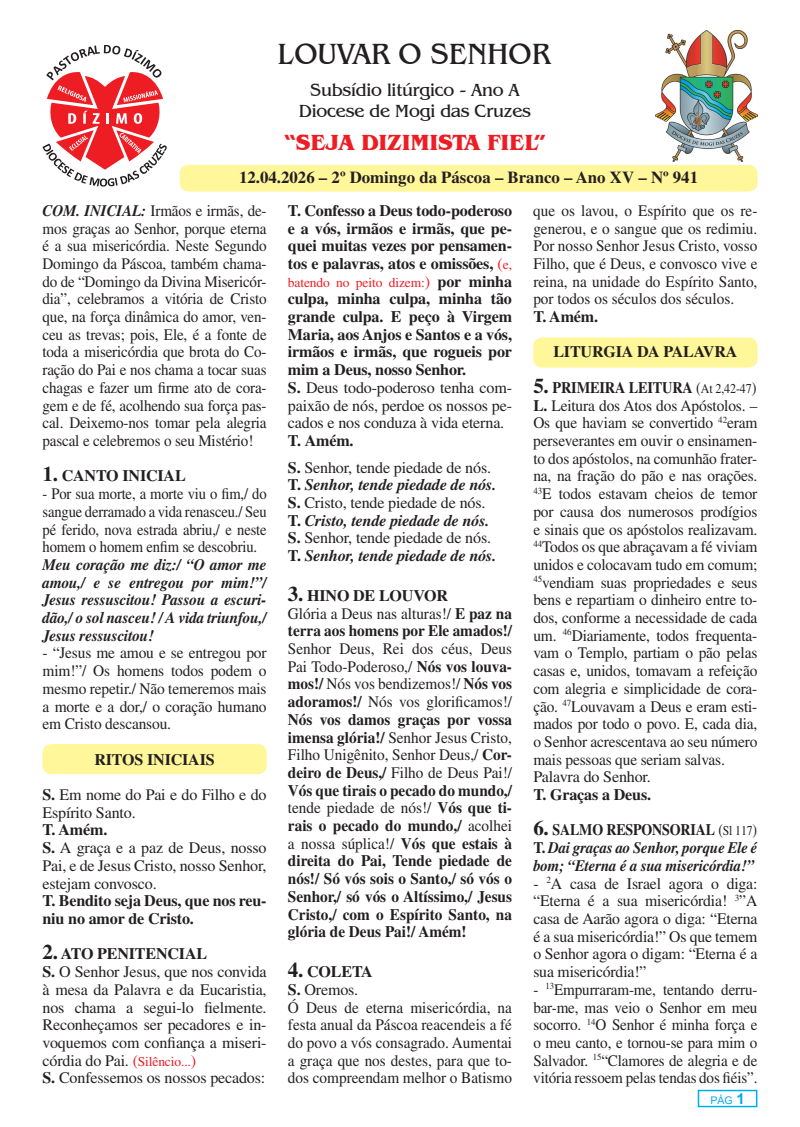
<style>
.page{position:relative;width:800px;height:1127px;background:#fff}
.page>*{position:absolute;margin:0;border:0;box-sizing:border-box;transform-origin:0 0}
.t1{font:30px "Benguiat IT Cby BT";color:#231f20}
.t2{font:700 22.5px "Benguiat IT Cby BT";letter-spacing:-.01em;color:#ee1d23}
.t3{font:18px/21.6px "Benguiat IT Cby BT";letter-spacing:-.01em;color:#231f20;text-align:center}
.t4{font:700 16.8px "Times";color:#231f20}
.t5{font:16.05px/17.7px "Times";letter-spacing:-.01em;color:#231f20}
.t6{font:16.05px/17.7px "Times";letter-spacing:-.01em;color:#231f20;scale:.89 1}
.t7{font:16.05px/17.7px "Times";letter-spacing:-.01em;color:#231f20;text-align:justify;scale:.94 1}
.t8{font:700 16.05px/17.7px "Times";letter-spacing:-.01em;color:#231f20;text-align:justify;scale:.95 1}
.t9{font:700 16.05px/17.7px "Times";letter-spacing:-.01em;color:#231f20}
.t10{font:16.05px/17.7px "Times";letter-spacing:-.01em;color:#231f20;text-align:justify;scale:.95 1}
.t11{font:italic 700 16.05px/17.7px "Times";letter-spacing:-.01em;color:#231f20}
.t12{font:italic 700 16.05px/17.7px "Times";letter-spacing:-.01em;color:#231f20;text-align:justify;scale:.95 1}
.t13{font:16.05px/17.7px "Times";letter-spacing:-.01em;color:#231f20;text-align:justify;scale:.96 1}
.t14{font:16.05px/17.7px "Times";letter-spacing:-.01em;color:#231f20;text-align:justify;scale:.91 1}
.t15{font:italic 700 16.05px/17.7px "Times";letter-spacing:-.01em;color:#231f20;text-align:justify;scale:.93 1}
.t16{font:700 16.05px "Times";letter-spacing:-.01em;color:#231f20}
.t17{font:13.5px "Times";letter-spacing:-.01em;color:#ee1d23}
.t18{font:10.5px "Arial";color:#00aeef}
.s1{font-weight:700;font-style:italic}
.s2{font-size:21px}
.s3{font-weight:700}
.s4{font-weight:700;font-size:21px}
.s5{color:#ee1d23}
.s6{font-size:13.5px;color:#ee1d23}
.s7{font-weight:400;color:#ee1d23}
.s8{font-weight:400;font-size:13.5px;color:#ee1d23}
.s9{font-size:16.05px}
.s10{font-weight:700;font-size:16.05px;color:#231f20}
.s11{font-weight:400}
.s12{font-style:normal}
.s13{font-weight:400;font-style:normal}
.s14{font-size:13.5px}
.s15{font-style:normal;font-size:21px}
.s16{font-weight:400;font-style:normal;font-size:13.5px}
.s17{font-weight:700;font-size:15px}
</style>
<div class="page">
<div style="left:697px;top:1090px;width:60px;height:17px;border:2px solid #00aeef"></div>
<div style="left:43px;top:744px;width:223px;height:29px;background:#fff79a;border-radius:9px"></div>
<div style="left:43px;top:744px;width:223px;height:30px;border:1px solid #fff79a;border-radius:9px"></div>
<div style="left:533px;top:338px;width:223px;height:29px;background:#fff79a;border-radius:9px"></div>
<div style="left:533px;top:338px;width:224px;height:29px;border:1px solid #fff79a;border-radius:9px"></div>
<div style="left:180px;top:165px;width:576px;height:26px;background:#fff79a;border-radius:9px"></div>
<div style="left:180px;top:165px;width:577px;height:26px;border:1px solid #fff79a;border-radius:9px"></div>
<img style="left:655px;top:30px;width:102px;height:132px">
<svg style="left:43px;top:45px;width:124px;height:142px"></svg>
<h1 class="t1" style="left:277px;top:36px;width:274px">LOUVAR O SENHOR</h1>
<p class="t3" style="left:299px;top:79px;width:233px">Subsídio litúrgico - Ano A<br>Diocese de Mogi das Cruzes</p>
<h2 class="t2" style="left:284px;top:129px;width:263px">“SEJA DIZIMISTA FIEL”</h2>
<p class="t4" style="left:239px;top:168px;width:460px">12.04.2026 – 2º Domingo da Páscoa – Branco – Ano XV – Nº 941</p>
<p class="t7" style="left:43px;top:201px;width:240px"><span class="s1">COM. INICIAL:</span> Irmãos e irmãs, de&shy;mos graças ao Senhor, porque eterna é a sua misericórdia. Neste Segundo Domingo da Páscoa, também chama&shy;do de “Domingo da Divina Misericór&shy;dia”, celebramos a vitória de Cristo que, na força dinâmica do amor, ven&shy;ceu as trevas; pois, Ele, é a fonte de toda a misericórdia que brota do Co&shy;ração do Pai e nos chama a tocar suas chagas e fazer um firme ato de cora&shy;gem e de fé, acolhendo sua força pas&shy;cal. Deixemo-nos tomar pela alegria pascal e celebremos o seu Mistério!</p>
<p class="t16" style="left:43px;top:466px;width:145px"><span class="s2">1.</span> CANTO INICIAL</p>
<p class="t14" style="left:43px;top:485px;width:248px">- Por sua morte, a morte viu o fim,/ do sangue derramado a vida renasceu./ Seu pé ferido, nova estrada abriu,/ e neste homem o homem enfim se descobriu.</p>
<p class="t12" style="left:43px;top:555px;width:237px">Meu coração me diz:/ “O amor me amou,/ e se entregou por mim!”/ Jesus ressuscitou! Passou a escuri&shy;dão,/ o sol nasceu! / A vida triunfou,/ Jesus ressuscitou!</p>
<p class="t13" style="left:43px;top:644px;width:235px">- “Jesus me amou e se entregou por mim!”/ Os homens todos podem o mesmo repetir./ Não temeremos mais a morte e a dor,/ o coração humano em Cristo descansou.</p>
<p class="t9" style="left:94px;top:750px;width:122px">RITOS INICIAIS</p>
<p class="t5" style="left:43px;top:786px;width:225px"><span class="s3">S.</span> Em nome do Pai e do Filho e do<br>Espírito Santo.</p>
<p class="t5" style="left:43px;top:821px;width:225px"><span class="s3">T. Amém.<br>S.</span> A graça e a paz de Deus, nosso<br>Pai, e de Jesus Cristo, nosso Senhor, estejam convosco.<br><span class="s3">T.</span> <span class="s3">Bendito seja Deus, que nos reu&shy;niu no amor de Cristo.</span></p>
<p class="t5" style="left:43px;top:945px;width:225px"><span class="s4">2.</span> <span class="s3">ATO PENITENCIAL<br></span><span class="s3">S</span><span class="s3">.</span> O Senhor Jesus, que nos convida à mesa da Palavra e da Eucaristia, nos chama a segui-lo fielmente.<br>Reconheçamos ser pecadores e in&shy;voquemos com confiança a miseri&shy;córdia do Pai. <span class="s5">(</span><span class="s6">Silêncio...</span><span class="s5">)<br></span><span class="s3">S.</span> Confessemos os nossos pecados:</p>
<p class="t9" style="left:288px;top:201px;width:225px;text-align:justify">T. Confesso a Deus todo-poderoso e a vós, irmãos e irmãs, que pe&shy;quei muitas vezes por pensamen&shy;tos e palavras, atos e omissões, <span class="s7">(</span><span class="s8">e,</span></p>
<p class="t17" style="left:288px;top:274px;width:225px">batendo no peito dizem:<span class="s9">)</span> <span class="s10">por minha</span></p>
<p class="t9" style="left:288px;top:290px;width:225px">culpa, minha culpa, minha tão grande culpa. E peço à Virgem<br>Maria, aos Anjos e Santos e a vós, irmãos e irmãs, que rogueis por mim a Deus, nosso Senhor.<br>S. <span class="s11">Deus todo-poderoso tenha com&shy;paixão de nós, perdoe os nossos pe&shy;cados e nos conduza à vida eterna.</span></p>
<p class="t5" style="left:288px;top:427px;width:205px;line-height:26.5px"><span class="s3">T. Amém.<br>S.</span> Senhor, tende piedade de nós.</p>
<p class="t11" style="left:288px;top:476px;width:210px"><span class="s12">T.</span> Senhor, tende piedade de nós.<br><span class="s12">S.</span> <span class="s13">Cristo, tende piedade de nós.<br></span><span class="s12">T.</span> Cristo, tende piedade de nós.<br><span class="s12">S.</span> <span class="s13">Senhor, tende piedade de nós.<br></span><span class="s12">T.</span> Senhor, tende piedade de nós.</p>
<p class="t9" style="left:288px;top:586px;width:225px"><span class="s2">3.</span> HINO DE LOUVOR<br><span class="s11">Glória a Deus nas alturas!/</span> E paz na terra aos homens por Ele amados!/</p>
<p class="t8" style="left:288px;top:639px;width:237px"><span class="s11">Senhor Deus, Rei dos céus, Deus Pai Todo-Poderoso,/</span> Nós vos louva&shy;mos!/ <span class="s11">Nós vos bendizemos!/</span> Nós vos adoramos!/ <span class="s11">Nós vos glorificamos!/ </span>Nós vos damos graças por vossa imensa glória!/ <span class="s11">Senhor Jesus Cristo, Filho Unigênito, Senhor Deus,/</span> Cor&shy;deiro de Deus,/ <span class="s11">Filho de Deus Pai!/ </span>Vós que tirais o pecado do mundo,/ <span class="s11">tende piedade de nós!/</span> Vós que ti&shy;rais o pecado do mundo,/ <span class="s11">acolhei a nossa súplica!/</span> Vós que estais à direita do Pai, Tende piedade de nós!/ Só vós sois o Santo,/ só vós o Senhor,/ só vós o Altíssimo,/ Jesus Cristo,/ com o Espírito Santo, na glória de Deus Pai!/ Amém!</p>
<p class="t5" style="left:288px;top:963px;width:225px"><span class="s4">4.</span> <span class="s3">COLETA<br>S.</span> Oremos.<br>Ó Deus de eterna misericórdia, na festa anual da Páscoa reacendeis a fé do povo a vós consagrado. Aumentai a graça que nos destes, para que to&shy;dos compreendam melhor o Batismo</p>
<p class="t10" style="left:533px;top:201px;width:237px">que os lavou, o Espírito que os re&shy;generou, e o sangue que os redimiu.<br>Por nosso Senhor Jesus Cristo, vosso Filho, que é Deus, e convosco vive e reina, na unidade do Espírito Santo, por todos os séculos dos séculos.</p>
<p class="t9" style="left:533px;top:307px;width:66px">T. Amém.</p>
<p class="t9" style="left:553px;top:343px;width:185px">LITURGIA DA PALAVRA</p>
<p class="t6" style="left:533px;top:378px;width:253px"><span class="s4">5.</span> <span class="s3">PRIMEIRA LEITURA</span> (<span class="s14">At 2,42-47</span>)<br><span class="s3">L.</span> Leitura dos Atos dos Apóstolos. – Os que haviam se convertido <sup>42</sup>eram perseverantes em ouvir o ensinamen&shy;to dos apóstolos, na comunhão frater&shy;na, na fração do pão e nas orações.<br><sup>43</sup>E todos estavam cheios de temor por causa dos numerosos prodígios e sinais que os apóstolos realizavam.<br><sup>44</sup>Todos os que abraçavam a fé viviam unidos e colocavam tudo em comum; <sup>45</sup>vendiam suas propriedades e seus bens e repartiam o dinheiro entre to&shy;dos, conforme a necessidade de cada um. <sup>46</sup>Diariamente, todos frequenta&shy;vam o Templo, partiam o pão pelas casas e, unidos, tomavam a refeição com alegria e simplicidade de cora&shy;ção. <sup>47</sup>Louvavam a Deus e eram esti&shy;mados por todo o povo. E, cada dia, o Senhor acrescentava ao seu número mais pessoas que seriam salvas.<br>Palavra do Senhor.</p>
<p class="t9" style="left:533px;top:785px;width:119px">T. Graças a Deus.</p>
<p class="t15" style="left:533px;top:821px;width:242px"><span class="s15">6.</span> <span class="s12">SALMO RESPONSORIAL</span> <span class="s13">(</span><span class="s16">Sl 117</span><span class="s13">)<br></span><span class="s12">T.</span> Dai graças ao Senhor, porque Ele é bom; “Eterna é a sua misericórdia!”</p>
<p class="t5" style="left:533px;top:874px;width:225px;text-align:justify">- <sup>2</sup>A casa de Israel agora o diga: “Eterna é a sua misericórdia! <sup>3</sup>”A casa de Aarão agora o diga: “Eterna é a sua misericórdia!” Os que temem o Senhor agora o digam: “Eterna é a sua misericórdia!”</p>
<p class="t7" style="left:533px;top:980px;width:240px">- <sup>13</sup>Empurraram-me, tentando derru&shy;bar-me, mas veio o Senhor em meu socorro. <sup>14</sup>O Senhor é minha força e o meu canto, e tornou-se para mim o Salvador. <sup>15</sup>“Clamores de alegria e de vitória ressoem pelas tendas dos fiéis”.</p>
<p class="t18" style="left:710px;top:1093px;width:36px">PÁG <span class="s17">1</span></p>
</div>
